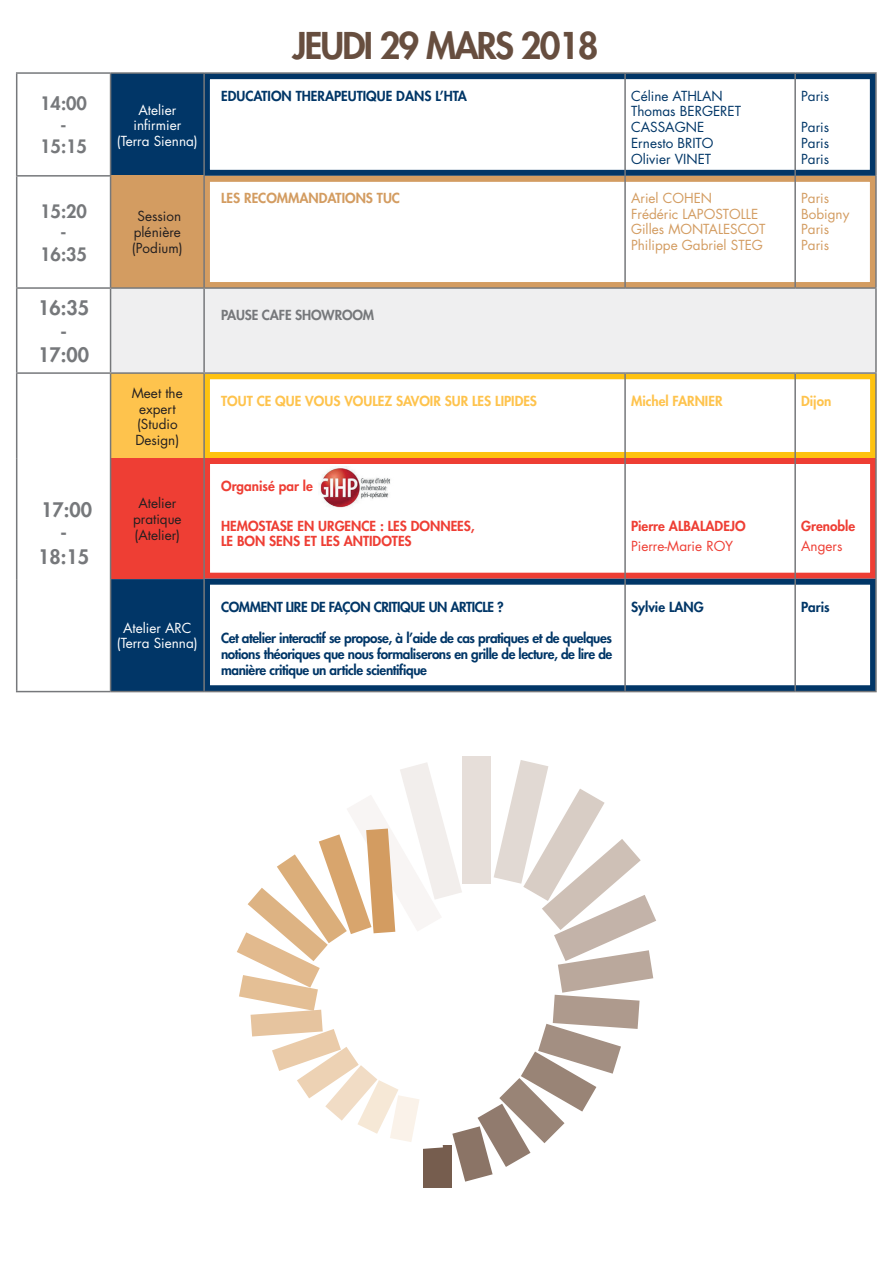
<style>
.page{position:relative;width:893px;height:1263px;background:#fff}
.page>*{position:absolute;margin:0;border:0;box-sizing:border-box;transform-origin:0 0}
.t1{font:800 35.85px "Futura Std";letter-spacing:-.05em;color:#674e3f}
.t2{font:800 19.5px/23.4px "Futura Std";color:#76787b;text-align:center}
.t3{font:800 18px/21.6px "Futura Std";color:#76787b;text-align:center}
.t4{font:800 13.5px/15.8px "Futura Std";letter-spacing:-.03em;color:#013667;text-align:justify}
.t5{font:800 13.5px/15.8px "Futura Std";color:#ee3e34}
.t6{font:13.5px/15.8px "Futura Std";color:#d39c61}
.t7{font:13.5px/15.8px "Futura Std";color:#013667}
.t8{font:13.5px/15.8px "Futura Std";color:#231f20;text-align:center}
.t9{font:800 13.5px "Futura Std";color:#fec34d}
.t10{font:13.5px/15.8px "Futura Std";color:#fff;text-align:center}
.t11{font:800 13.5px "Futura Std";color:#013667}
.t12{font:800 13.5px "Futura Std";color:#d39c61}
.t13{font:13.5px "Futura Std";color:#ee3e34}
.t14{font:800 13.5px "Futura Std";letter-spacing:-.01em;color:#76787b}
</style>
<div class="page">
<div style="left:204px;top:73px;width:672px;height:103px;border:6px solid #013667"></div>
<div style="left:204px;top:176px;width:672px;height:112px;border:6px solid #d39c61"></div>
<div style="left:204px;top:373px;width:672px;height:85px;border:6px solid #fec210"></div>
<div style="left:204px;top:458px;width:672px;height:121px;border:6px solid #ee3e34"></div>
<div style="left:204px;top:579px;width:672px;height:112px;border:6px solid #013667"></div>
<svg style="left:17px;top:74px;width:93px;height:617px"></svg>
<div style="left:111px;top:74px;width:92px;height:617px;background:#013667"></div>
<div style="left:111px;top:176px;width:93px;height:112px;background:#d39c61"></div>
<div style="left:111px;top:288px;width:93px;height:85px;background:#efeff0"></div>
<div style="left:204px;top:288px;width:672px;height:85px;background:#efeff0"></div>
<div style="left:111px;top:373px;width:93px;height:85px;background:#fec34d"></div>
<div style="left:111px;top:458px;width:93px;height:121px;background:#ee3e34"></div>
<hr style="left:16px;top:74px;width:1px;height:101px;background:#76787b">
<hr style="left:16px;top:177px;width:1px;height:110px;background:#76787b">
<hr style="left:16px;top:72px;width:95px;height:2px;background:#76787b">
<hr style="left:16px;top:175px;width:95px;height:2px;background:#76787b">
<hr style="left:110px;top:74px;width:1px;height:101px;background:#76787b">
<hr style="left:110px;top:177px;width:1px;height:110px;background:#76787b">
<hr style="left:110px;top:458px;width:1px;height:121px;background:#76787b">
<hr style="left:110px;top:579px;width:1px;height:112px;background:#76787b">
<hr style="left:203px;top:74px;width:2px;height:102px;background:#76787b">
<hr style="left:203px;top:176px;width:2px;height:111px;background:#76787b">
<hr style="left:203px;top:458px;width:2px;height:121px;background:#76787b">
<hr style="left:203px;top:579px;width:2px;height:112px;background:#76787b">
<hr style="left:624px;top:74px;width:2px;height:102px;background:#76787b">
<hr style="left:624px;top:176px;width:2px;height:111px;background:#76787b">
<hr style="left:624px;top:579px;width:2px;height:112px;background:#76787b">
<hr style="left:794px;top:74px;width:2px;height:102px;background:#76787b">
<hr style="left:794px;top:176px;width:2px;height:111px;background:#76787b">
<hr style="left:794px;top:579px;width:2px;height:112px;background:#76787b">
<hr style="left:875px;top:74px;width:2px;height:102px;background:#76787b">
<hr style="left:875px;top:176px;width:2px;height:111px;background:#76787b">
<hr style="left:875px;top:579px;width:2px;height:112px;background:#76787b">
<hr style="left:16px;top:372px;width:95px;height:2px;background:#76787b">
<hr style="left:203px;top:289px;width:2px;height:83px;background:#76787b">
<hr style="left:875px;top:289px;width:2px;height:83px;background:#76787b">
<hr style="left:16px;top:374px;width:1px;height:84px;background:#76787b">
<hr style="left:16px;top:458px;width:1px;height:121px;background:#76787b">
<hr style="left:16px;top:579px;width:1px;height:112px;background:#76787b">
<hr style="left:110px;top:374px;width:1px;height:84px;background:#76787b">
<hr style="left:203px;top:374px;width:2px;height:84px;background:#76787b">
<hr style="left:624px;top:374px;width:2px;height:84px;background:#76787b">
<hr style="left:794px;top:374px;width:2px;height:84px;background:#76787b">
<hr style="left:875px;top:374px;width:2px;height:84px;background:#76787b">
<hr style="left:624px;top:458px;width:2px;height:121px;background:#76787b">
<hr style="left:794px;top:458px;width:2px;height:121px;background:#76787b">
<hr style="left:875px;top:458px;width:2px;height:121px;background:#76787b">
<hr style="left:111px;top:691px;width:93px;height:1px;background:#76787b">
<hr style="left:204px;top:691px;width:421px;height:1px;background:#76787b">
<hr style="left:625px;top:691px;width:170px;height:1px;background:#76787b">
<hr style="left:795px;top:691px;width:82px;height:1px;background:#76787b">
<hr style="left:111px;top:72px;width:93px;height:2px;background:#76787b">
<hr style="left:204px;top:72px;width:421px;height:2px;background:#76787b">
<hr style="left:625px;top:72px;width:170px;height:2px;background:#76787b">
<hr style="left:795px;top:72px;width:82px;height:2px;background:#76787b">
<hr style="left:16px;top:691px;width:95px;height:1px;background:#76787b">
<hr style="left:16px;top:287px;width:95px;height:2px;background:#76787b">
<hr style="left:16px;top:289px;width:1px;height:83px;background:#76787b">
<hr style="left:110px;top:289px;width:1px;height:83px;background:#76787b">
<hr style="left:111px;top:287px;width:93px;height:2px;background:#76787b">
<hr style="left:204px;top:287px;width:421px;height:2px;background:#76787b">
<hr style="left:625px;top:287px;width:170px;height:2px;background:#76787b">
<hr style="left:795px;top:287px;width:82px;height:2px;background:#76787b">
<hr style="left:111px;top:372px;width:93px;height:2px;background:#76787b">
<hr style="left:204px;top:372px;width:421px;height:2px;background:#76787b">
<hr style="left:625px;top:372px;width:170px;height:2px;background:#76787b">
<hr style="left:795px;top:372px;width:82px;height:2px;background:#76787b">
<img style="left:318px;top:466px;width:73px;height:42px">
<div style="left:462px;top:756px;width:28px;height:128px;background:#e6ded9"></div>
<div style="left:423px;top:1145px;width:29px;height:43px;background:#765d4e"></div>
<svg style="left:237px;top:760px;width:419px;height:421px"></svg>
<h3 class="t3" style="left:40px;top:93px;width:48px">14:00 -<br>15:15</h3>
<p class="t10" style="left:117px;top:102px;width:82px">Atelier infirmier (Terra Sienna)</p>
<h3 class="t3" style="left:40px;top:200px;width:48px">15:20 -<br>16:35</h3>
<p class="t8" style="left:132px;top:209px;width:52px">Session plénière (Podium)</p>
<h1 class="t1" style="left:293px;top:23px;width:307px">JEUDI 29 MARS 2018</h1>
<p class="t11" style="left:221px;top:87px;width:247px">EDUCATION THERAPEUTIQUE DANS L’HTA</p>
<p class="t7" style="left:631px;top:88px;width:112px">Céline ATHLAN<br>Thomas BERGERET<br>CASSAGNE<br>Ernesto BRITO<br>Olivier VINET</p>
<p class="t7" style="left:801px;top:88px;width:30px">Paris</p>
<p class="t7" style="left:801px;top:120px;width:30px;text-align:justify">Paris Paris Paris</p>
<p class="t12" style="left:221px;top:189px;width:180px">LES RECOMMANDATIONS TUC</p>
<p class="t6" style="left:631px;top:190px;width:136px">Ariel COHEN<br>Frédéric LAPOSTOLLE<br>Gilles MONTALESCOT<br>Philippe Gabriel STEG</p>
<p class="t6" style="left:801px;top:190px;width:50px">Paris<br>Bobigny<br>Paris<br>Paris</p>
<h2 class="t2" style="left:38px;top:296px;width:52px">16:35 -<br>17:00</h2>
<p class="t14" style="left:221px;top:307px;width:155px">PAUSE CAFE SHOWROOM</p>
<h2 class="t2" style="left:38px;top:498px;width:55px">17:00 -<br>18:15</h2>
<p class="t8" style="left:132px;top:385px;width:52px;text-align:left">Meet the expert (Studio<br>Design)</p>
<p class="t9" style="left:221px;top:392px;width:317px">TOUT CE QUE VOUS VOULEZ SAVOIR SUR LES LIPIDES</p>
<p class="t9" style="left:631px;top:392px;width:93px">Michel FARNIER</p>
<p class="t9" style="left:801px;top:392px;width:32px">Dijon</p>
<p class="t8" style="left:133px;top:496px;width:50px">Atelier pratique (Atelier)</p>
<p class="t10" style="left:117px;top:620px;width:82px">Atelier ARC (Terra Sienna)</p>
<p class="t5" style="left:221px;top:478px;width:93px">Organisé par le</p>
<p class="t5" style="left:221px;top:518px;width:255px">HEMOSTASE EN URGENCE : LES DONNEES,<br>LE BON SENS ET LES ANTIDOTES</p>
<p class="t5" style="left:631px;top:518px;width:116px">Pierre ALBALADEJO</p>
<p class="t13" style="left:631px;top:537px;width:104px">Pierre-Marie ROY</p>
<p class="t5" style="left:801px;top:518px;width:56px">Grenoble</p>
<p class="t13" style="left:801px;top:537px;width:43px">Angers</p>
<p class="t4" style="left:221px;top:599px;width:284px">COMMENT LIRE DE FAÇON CRITIQUE UN ARTICLE ?</p>
<p class="t4" style="left:221px;top:630px;width:393px">Cet atelier interactif se propose, à l’aide de cas pratiques et de quelques notions théoriques que nous formaliserons en grille de lecture, de lire de manière critique un article scientifique</p>
<p class="t11" style="left:631px;top:598px;width:74px">Sylvie LANG</p>
<p class="t4" style="left:801px;top:599px;width:30px">Paris</p>
</div>
